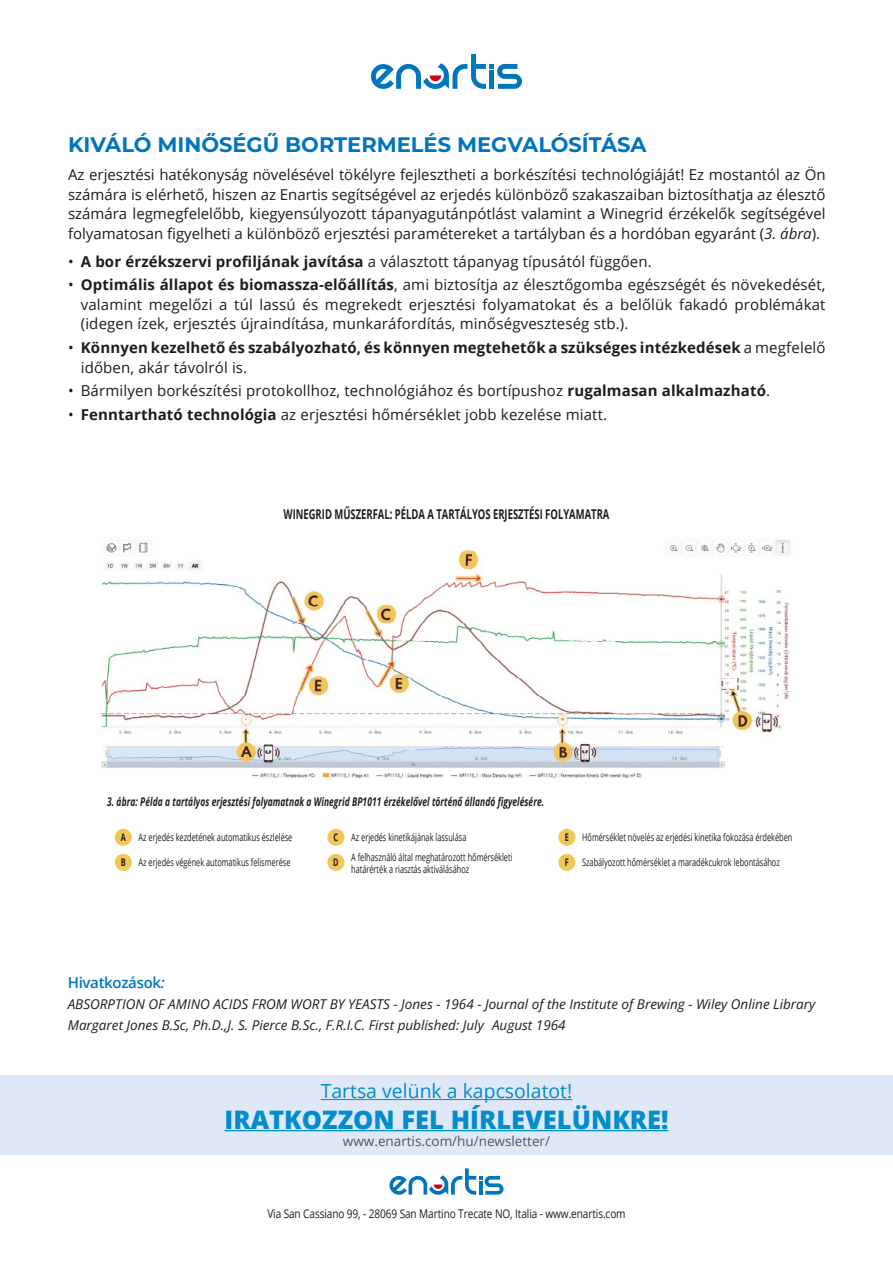
<style>
.page{position:relative;width:893px;height:1263px;background:#fff}
.page>*{position:absolute;margin:0;border:0;box-sizing:border-box;transform-origin:0 0}
.t1{font:800 25.5px "Open Sans";color:#018ccd}
.t2{font:700 21px "Montserrat";color:#0075bf}
.t3{font:19.5px "Open Sans";color:#018ccd}
.t4{font:15px/19.5px "Open Sans";letter-spacing:.01em;color:#1d1d1b;text-align:justify}
.t5{font:700 15px/19.5px "Open Sans";letter-spacing:.01em;color:#1d1d1b}
.t6{font:600 15px "Open Sans";letter-spacing:-.02em;color:#0075bf}
.t7{font:italic 13.5px/21px "Open Sans";color:#1d1d1b}
.t8{font:700 13.5px "Open Sans";color:#1d1d1b;scale:.7 1}
.t9{font:13.5px "Open Sans";color:#575756}
.t10{font:italic 700 12px "Open Sans";letter-spacing:.01em;color:#1d1d1b;scale:.7 1}
.t11{font:12px "Open Sans";letter-spacing:-.01em;color:#1d1d1b;scale:.84 1}
.t12{font:10.5px/12px "Open Sans";color:#1d1d1b;scale:.7 1}
.t13{font:700 10.5px "Open Sans";color:#1d1d1b;scale:.7 1}
.s1{font-style:italic}
.s2{font-weight:700}
.s3{font-weight:400}
</style>
<div class="page">
<svg style="left:389px;top:1168px;width:114px;height:27px"></svg>
<div style="left:0;top:1075px;width:893px;height:80px;background:#dfe8f7"></div>
<hr style="left:321px;top:1099px;width:251px;height:1px;background:#018ccd">
<hr style="left:225px;top:1130px;width:443px;height:1px;background:#018ccd">
<img style="left:100px;top:539px;width:691px;height:240px">
<div style="left:115px;top:829px;width:17px;height:17px;background:#f2c757;border-radius:50%"></div>
<div style="left:115px;top:854px;width:17px;height:17px;background:#f2c757;border-radius:50%"></div>
<div style="left:327px;top:829px;width:17px;height:17px;background:#f2c757;border-radius:50%"></div>
<div style="left:327px;top:854px;width:17px;height:17px;background:#f2c757;border-radius:50%"></div>
<div style="left:558px;top:829px;width:17px;height:17px;background:#f2c757;border-radius:50%"></div>
<div style="left:558px;top:854px;width:17px;height:17px;background:#f2c757;border-radius:50%"></div>
<svg style="left:371px;top:54px;width:151px;height:35px"></svg>
<h2 class="t2" style="left:68px;top:131px;width:580px">KIVÁLÓ MINŐSÉGŰ BORTERMELÉS MEGVALÓSÍTÁSA</h2>
<p class="t4" style="left:68px;top:165px;width:759px">Az erjesztési hatékonyság növelésével tökélyre fejlesztheti a borkészítési technológiáját! Ez mostantól az Ön számára is elérhető, hiszen az Enartis segítségével az erjedés különböző szakaszaiban biztosíthatja az élesztő számára legmegfelelőbb, kiegyensúlyozott tápanyagutánpótlást valamint a Winegrid érzékelők segítségével folyamatosan figyelheti a különböző erjesztési paramétereket a tartályban és a hordóban egyaránt (<span class="s1">3. ábra</span>).</p>
<p class="t4" style="left:68px;top:251px;width:585px">• <span class="s2">A bor érzékszervi profiljának javítása</span> a választott tápanyag típusától függően.</p>
<p class="t4" style="left:81px;top:275px;width:746px;text-indent:-13px">• <span class="s2">Optimális állapot és biomassza-előállítás</span>, ami biztosítja az élesztőgomba egészségét és növekedését, valamint megelőzi a túl lassú és megrekedt erjesztési folyamatokat és a belőlük fakadó problémákat (idegen ízek, erjesztés újraindítása, munkaráfordítás, minőségveszteség stb.).</p>
<p class="t5" style="left:81px;top:338px;width:746px;text-indent:-13px"><span class="s3">•</span> Könnyen kezelhető és szabályozható, és könnyen megtehetők a szükséges intézkedések <span class="s3">a megfelelő időben, akár távolról is.</span></p>
<p class="t4" style="left:68px;top:381px;width:704px">• Bármilyen borkészítési protokollhoz, technológiához és bortípushoz <span class="s2">rugalmasan alkalmazható</span>.</p>
<p class="t4" style="left:68px;top:405px;width:541px">• <span class="s2">Fenntartható technológia</span> az erjesztési hőmérséklet jobb kezelése miatt.</p>
<p class="t8" style="left:284px;top:504px;width:467px">WINEGRID MŰSZERFAL: PÉLDA A TARTÁLYOS ERJESZTÉSI FOLYAMATRA</p>
<p class="t10" style="left:107px;top:793px;width:626px">3. ábra: Példa a tartályos erjesztési folyamatnak a Winegrid BP1011 érzékelővel történő állandó figyelésére.</p>
<p class="t12" style="left:121px;top:831px;width:247px"><span class="s2">A</span> Az erjedés kezdetének automatikus észlelése</p>
<p class="t12" style="left:121px;top:856px;width:244px"><span class="s2">B</span> Az erjedés végének automatikus felismerése</p>
<p class="t12" style="left:334px;top:831px;width:191px"><span class="s2">C</span> Az erjedés kinetikájának lassulása</p>
<p class="t13" style="left:333px;top:855px;width:9px">D</p>
<p class="t12" style="left:351px;top:850px;width:232px">A felhasználó által meghatározott hőmérsékleti határérték a riasztás aktiválásához</p>
<p class="t13" style="left:565px;top:830px;width:7px">E</p>
<p class="t12" style="left:582px;top:831px;width:302px">Hőmérséklet növelés az erjedési kinetika fokozása érdekében</p>
<p class="t13" style="left:565px;top:855px;width:7px">F</p>
<p class="t12" style="left:582px;top:856px;width:284px">Szabályozott hőmérséklet a maradékcukrok lebontásához</p>
<p class="t6" style="left:68px;top:973px;width:99px">Hivatkozások<span class="s1">:</span></p>
<p class="t7" style="left:68px;top:993px;width:749px">ABSORPTION OF AMINO ACIDS FROM WORT BY YEASTS - Jones - 1964 - Journal of the Institute of Brewing - Wiley Online Library<br>Margaret Jones B.Sc, Ph.D.,J. S. Pierce B.Sc., F.R.I.C. First published: July‐August 1964</p>
<h3 class="t3" style="left:321px;top:1078px;width:253px">Tartsa velünk a kapcsolatot!</h3>
<h1 class="t1" style="left:225px;top:1100px;width:445px">IRATKOZZON FEL HÍRLEVELÜNKRE!</h1>
<p class="t9" style="left:343px;top:1132px;width:209px">www.enartis.com/hu/newsletter/</p>
<p class="t11" style="left:267px;top:1205px;width:428px">Via San Cassiano 99, - 28069 San Martino Trecate NO, Italia - www.enartis.com</p>
</div>
